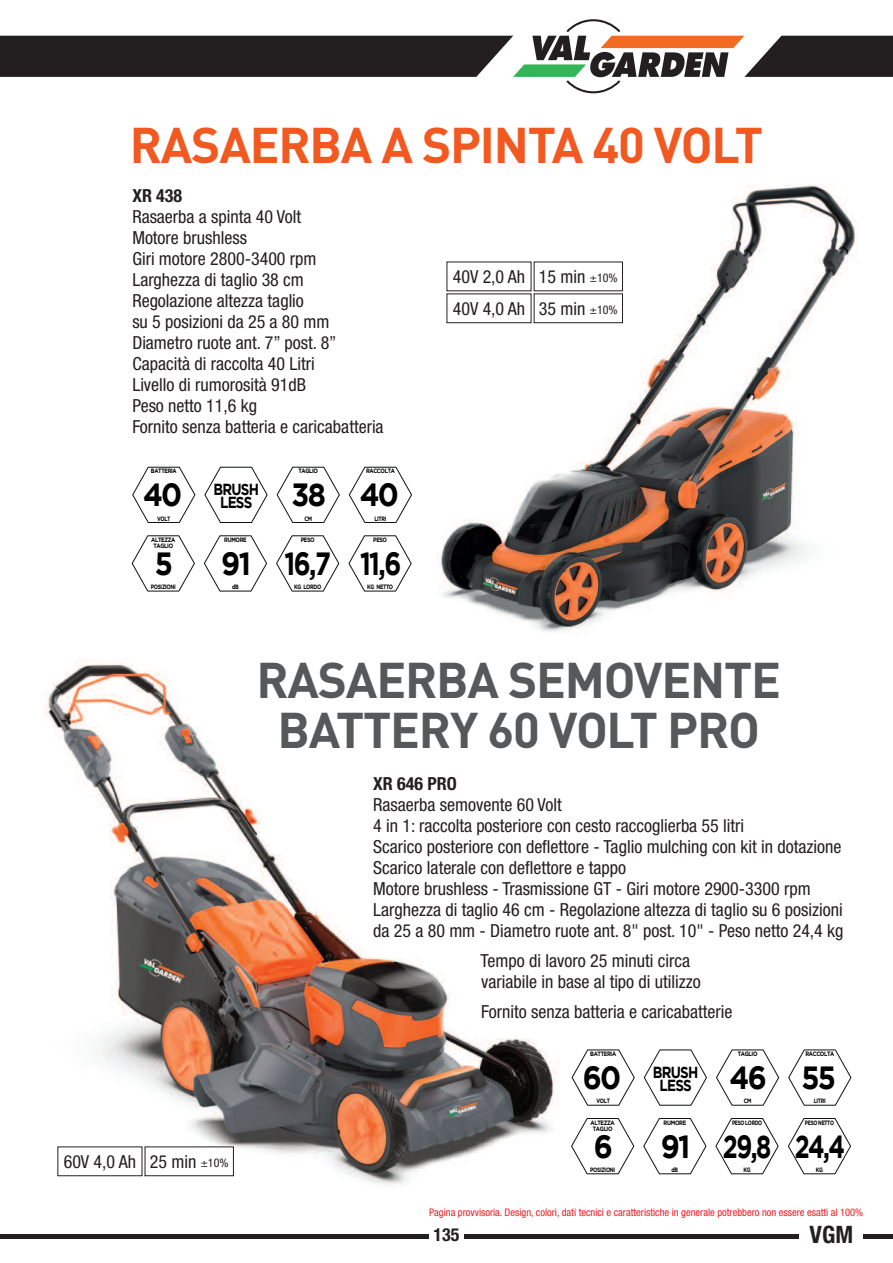
<style>
.page{position:relative;width:893px;height:1263px;background:#fff}
.page>*{position:absolute;margin:0;border:0;box-sizing:border-box;transform-origin:0 0}
.t1{font:700 49.5px/49.5px "DIN";letter-spacing:-.025em;color:#57585a;text-align:center}
.t2{font:700 49.5px "DIN";letter-spacing:-.025em;color:#f15921}
.t3{font:700 32.1px "Gotham";letter-spacing:-.06em;color:#000001;scale:.9 1}
.t4{font:700 32.1px "Gotham";letter-spacing:-.06em;color:#000001;scale:.8 1}
.t5{font:700 32.1px "Gotham";letter-spacing:-.06em;color:#000001;scale:.75 1}
.t6{font:700 condensed 24px "Helvetica Neue";color:#231f20}
.t7{font:condensed 18px/21px "Helvetica Neue";color:#231f20}
.t8{font:700 condensed 18px "Helvetica Neue";color:#231f20}
.t9{font:700 16.05px/13.5px "Gotham";letter-spacing:-.06em;color:#000001;scale:.84 1}
.t10{font:condensed 10.5px "Helvetica Neue";color:#ee1d23}
.t11{font:700 6.3px/6.3px "Gotham";letter-spacing:-.06em;color:#000001;text-align:center;scale:.84 1}
.t12{font:700 6.3px "Gotham";letter-spacing:-.06em;color:#000001;scale:.8 1}
.t13{font:700 6.3px "Gotham";letter-spacing:-.06em;color:#000001;scale:.75 1}
.s1{font-size:12px}
.s2{font-size:32.1px}
</style>
<div class="page">
<hr style="left:0;top:1234px;width:893px;height:4px;background:#231f20">
<svg style="left:0;top:19px;width:893px;height:74px"></svg>
<div style="left:429px;top:1226px;width:34px;height:29px;background:#fff"></div>
<div style="left:799px;top:1226px;width:64px;height:22px;background:#fff"></div>
<img style="left:437px;top:185px;width:420px;height:447px">
<img style="left:43px;top:658px;width:516px;height:527px">
<svg style="left:132px;top:466px;width:64px;height:57px"></svg>
<svg style="left:204px;top:466px;width:64px;height:57px"></svg>
<svg style="left:276px;top:466px;width:64px;height:57px"></svg>
<svg style="left:348px;top:466px;width:64px;height:57px"></svg>
<svg style="left:276px;top:535px;width:64px;height:57px"></svg>
<svg style="left:348px;top:535px;width:64px;height:57px"></svg>
<svg style="left:131px;top:535px;width:64px;height:57px"></svg>
<svg style="left:204px;top:535px;width:63px;height:57px"></svg>
<svg style="left:571px;top:1049px;width:64px;height:57px"></svg>
<svg style="left:643px;top:1049px;width:64px;height:57px"></svg>
<svg style="left:716px;top:1049px;width:64px;height:57px"></svg>
<svg style="left:788px;top:1049px;width:64px;height:57px"></svg>
<svg style="left:715px;top:1118px;width:64px;height:57px"></svg>
<svg style="left:788px;top:1118px;width:63px;height:57px"></svg>
<svg style="left:571px;top:1118px;width:64px;height:57px"></svg>
<svg style="left:643px;top:1118px;width:64px;height:57px"></svg>
<div style="left:446px;top:293px;width:85px;height:30px;border:1px solid #231f20"></div>
<div style="left:534px;top:293px;width:89px;height:30px;border:1px solid #231f20"></div>
<div style="left:57px;top:1146px;width:85px;height:30px;border:1px solid #231f20"></div>
<div style="left:145px;top:1146px;width:89px;height:30px;border:1px solid #231f20"></div>
<h1 class="t2" style="left:130px;top:117px;width:635px">RASAERBA A SPINTA 40 VOLT</h1>
<p class="t8" style="left:132px;top:189px;width:51px">XR 438</p>
<p class="t7" style="left:132px;top:207px;width:253px">Rasaerba a spinta 40 Volt<br>Motore brushless<br>Giri motore 2800-3400 rpm<br>Larghezza di taglio 38 cm<br>Regolazione altezza taglio<br>su 5 posizioni da 25 a 80 mm<br>Diametro ruote ant. 7” post. 8”<br>Capacità di raccolta 40 Litri<br>Livello di rumorosità 91dB<br>Peso netto 11,6 kg<br>Fornito senza batteria e caricabatteria</p>
<p class="t11" style="left:151px;top:468px;width:32px">BATTERIA</p>
<p class="t7" style="left:453px;top:262px;width:74px;line-height:32px">40V 2,0 Ah<br>40V 4,0 Ah</p>
<p class="t7" style="left:539px;top:262px;width:80px;line-height:32px">15 min <span class="s1">±10%<br></span>35 min <span class="s1">±10%</span></p>
<p class="t11" style="left:298px;top:468px;width:25px">TAGLIO</p>
<p class="t11" style="left:366px;top:468px;width:36px">RACCOLTA</p>
<p class="t9" style="left:220px;top:483px;width:48px;text-indent:-77px"><span class="s2">40</span> BRUSH<br>LESS</p>
<h2 class="t3" style="left:292px;top:483px;width:40px">38</h2>
<h2 class="t3" style="left:360px;top:483px;width:45px">40</h2>
<p class="t12" style="left:157px;top:516px;width:18px">VOLT</p>
<p class="t12" style="left:304px;top:516px;width:11px">CM</p>
<p class="t12" style="left:374px;top:516px;width:17px">LITRI</p>
<p class="t11" style="left:151px;top:537px;width:30px">ALTEZZA<br>TAGLIO</p>
<p class="t12" style="left:151px;top:585px;width:33px">POSIZIONI</p>
<h2 class="t3" style="left:155px;top:552px;width:22px">5</h2>
<p class="t11" style="left:224px;top:537px;width:28px">RUMORE</p>
<p class="t11" style="left:301px;top:537px;width:18px">PESO</p>
<p class="t11" style="left:373px;top:537px;width:18px">PESO</p>
<h2 class="t3" style="left:221px;top:552px;width:34px">91</h2>
<h2 class="t4" style="left:285px;top:552px;width:59px">16,7</h2>
<h2 class="t4" style="left:360px;top:552px;width:53px">11,6</h2>
<p class="t12" style="left:232px;top:585px;width:10px">dB</p>
<p class="t12" style="left:294px;top:585px;width:36px">KG LORDO</p>
<p class="t12" style="left:367px;top:585px;width:34px">KG NETTO</p>
<h1 class="t1" style="left:256px;top:657px;width:526px">RASAERBA SEMOVENTE<br>BATTERY 60 VOLT PRO</h1>
<p class="t8" style="left:373px;top:777px;width:85px">XR 646 PRO</p>
<p class="t7" style="left:373px;top:795px;width:472px">Rasaerba semovente 60 Volt<br>4 in 1: raccolta posteriore con cesto raccoglierba 55 litri<br>Scarico posteriore con deflettore - Taglio mulching con kit in dotazione Scarico laterale con deflettore e tappo<br>Motore brushless - Trasmissione GT - Giri motore 2900-3300 rpm Larghezza di taglio 46 cm - Regolazione altezza di taglio su 6 posizioni da 25 a 80 mm - Diametro ruote ant. 8" post. 10" - Peso netto 24,4 kg</p>
<p class="t7" style="left:481px;top:951px;width:222px">Tempo di lavoro 25 minuti circa variabile in base al tipo di utilizzo</p>
<p class="t7" style="left:481px;top:1002px;width:253px">Fornito senza batteria e caricabatterie</p>
<p class="t7" style="left:64px;top:1152px;width:166px">60V 4,0 Ah 25 min <span class="s1">±10%</span></p>
<p class="t11" style="left:590px;top:1051px;width:32px">BATTERIA</p>
<p class="t11" style="left:738px;top:1051px;width:25px">TAGLIO</p>
<p class="t11" style="left:805px;top:1051px;width:36px">RACCOLTA</p>
<p class="t9" style="left:659px;top:1066px;width:48px;text-indent:-77px"><span class="s2">60</span> BRUSH<br>LESS</p>
<h2 class="t3" style="left:730px;top:1066px;width:43px">46</h2>
<h2 class="t3" style="left:801px;top:1066px;width:40px">55</h2>
<p class="t12" style="left:596px;top:1099px;width:18px">VOLT</p>
<p class="t12" style="left:744px;top:1099px;width:11px">CM</p>
<p class="t12" style="left:814px;top:1099px;width:17px">LITRI</p>
<p class="t11" style="left:591px;top:1119px;width:30px">ALTEZZA<br>TAGLIO</p>
<p class="t12" style="left:590px;top:1167px;width:33px">POSIZIONI</p>
<h2 class="t3" style="left:594px;top:1134px;width:23px">6</h2>
<p class="t11" style="left:664px;top:1119px;width:28px">RUMORE</p>
<p class="t13" style="left:732px;top:1120px;width:42px">PESO LORDO</p>
<p class="t13" style="left:805px;top:1120px;width:40px">PESO NETTO</p>
<h2 class="t3" style="left:661px;top:1134px;width:34px">91</h2>
<h2 class="t5" style="left:723px;top:1134px;width:66px">29,8</h2>
<h2 class="t5" style="left:795px;top:1134px;width:68px">24,4</h2>
<p class="t12" style="left:672px;top:1167px;width:10px">dB</p>
<p class="t12" style="left:743px;top:1167px;width:11px">KG</p>
<p class="t12" style="left:816px;top:1167px;width:11px">KG</p>
<p class="t10" style="left:429px;top:1208px;width:435px">Pagina provvisoria. Design, colori, dati tecnici e caratteristiche in generale potrebbero non essere esatti al 100%</p>
<p class="t8" style="left:434px;top:1228px;width:27px">135</p>
<h3 class="t6" style="left:810px;top:1226px;width:45px">VGM</h3>
</div>
